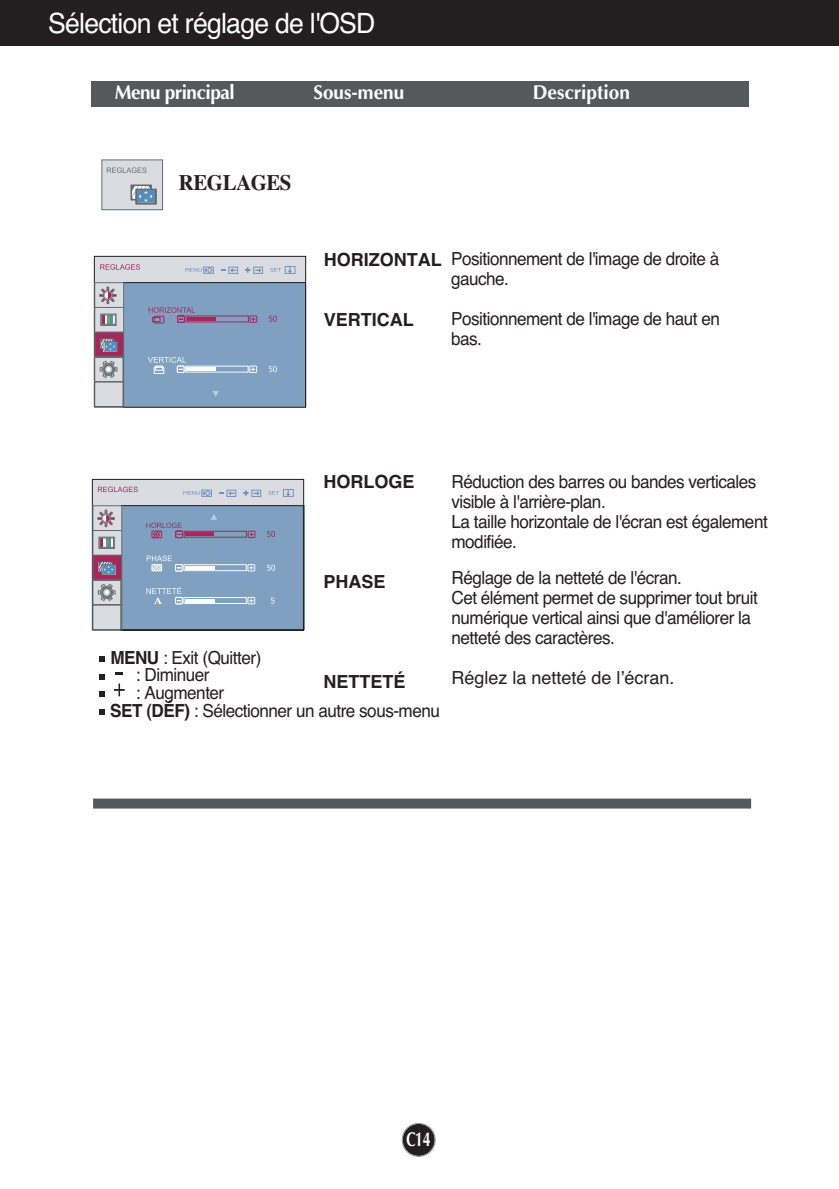
<style>
.page{position:relative;width:839px;height:1189px;background:#fff}
.page>*{position:absolute;margin:0;border:0;box-sizing:border-box;transform-origin:0 0}
.t1{font:28px "Helvetica";letter-spacing:-.03em;color:#fff;scale:.95 1}
.t2{font:700 22px "Times";letter-spacing:-.025em;color:#231f20;scale:.95 1}
.t3{font:700 20px "Optima";color:#fff;scale:.95 1}
.t4{font:700 20px "Optima";letter-spacing:-.025em;color:#fff;scale:.95 1}
.t5{font:700 20px "Optima";color:#fff;scale:.7 1}
.t6{font:18px/20px "Helvetica";letter-spacing:-.03em;color:#231f20;scale:.95 1}
.t7{font:700 18px "Helvetica";color:#231f20}
.t8{font:18px "Helvetica";color:#231f20}
.s1{font-weight:700}
</style>
<div class="page">
<div style="left:402px;top:1124px;width:32px;height:32px;background:#231f20;border-radius:50%"></div>
<div style="left:402px;top:1123px;width:34px;height:34px;border:1px solid #939598;border-radius:50%"></div>
<div style="left:0;top:0;width:839px;height:45px;background:#231f20"></div>
<div style="left:93px;top:798px;width:658px;height:10px;background:#57585a"></div>
<div style="left:91px;top:81px;width:658px;height:26px;background:#57585a"></div>
<svg style="left:91px;top:478px;width:214px;height:153px"></svg>
<div style="left:94px;top:257px;width:212px;height:150px;background:#dadce2"></div>
<div style="left:124px;top:283px;width:182px;height:124px;background:#7fa0c1"></div>
<div style="left:123px;top:282px;width:183px;height:126px;border:1px solid #231f20"></div>
<div style="left:94px;top:282px;width:30px;height:26px;border:1px solid #656c70"></div>
<div style="left:94px;top:307px;width:30px;height:25px;border:1px solid #656c70"></div>
<div style="left:101px;top:314px;width:16px;height:11px;border:1px solid #656c70"></div>
<div style="left:101px;top:314px;width:15px;height:11px;background:#fff"></div>
<div style="left:101px;top:314px;width:15px;height:11px;border:1px solid #656c70"></div>
<svg style="left:103px;top:317px;width:10px;height:5px"></svg>
<div style="left:101px;top:315px;width:15px;height:9px;border:1px solid #656c70"></div>
<svg style="left:99px;top:287px;width:17px;height:17px"></svg>
<svg style="left:94px;top:332px;width:30px;height:76px"></svg>
<svg style="left:270px;top:268px;width:11px;height:4px"></svg>
<div style="left:253px;top:267px;width:10px;height:7px;border:1px solid #7495b9"></div>
<svg style="left:288px;top:268px;width:4px;height:4px"></svg>
<div style="left:285px;top:266px;width:10px;height:8px;border:1px solid #7495b9"></div>
<div style="left:228px;top:267px;width:10px;height:7px;border:1px solid #7495b9"></div>
<svg style="left:221px;top:268px;width:15px;height:5px"></svg>
<svg style="left:245px;top:268px;width:16px;height:5px"></svg>
<svg style="left:185px;top:267px;width:28px;height:6px"></svg>
<svg style="left:269px;top:316px;width:8px;height:6px"></svg>
<svg style="left:269px;top:366px;width:8px;height:6px"></svg>
<svg style="left:212px;top:391px;width:7px;height:6px"></svg>
<svg style="left:148px;top:307px;width:109px;height:17px"></svg>
<svg style="left:148px;top:357px;width:109px;height:17px"></svg>
<svg style="left:100px;top:264px;width:40px;height:6px"></svg>
<div style="left:102px;top:160px;width:61px;height:50px;background:#dadce2"></div>
<div style="left:101px;top:159px;width:62px;height:51px;border:1px solid #656c70"></div>
<div style="left:130px;top:185px;width:22px;height:15px;border:2px solid #656c70"></div>
<svg style="left:132px;top:186px;width:18px;height:1px"></svg>
<div style="left:136px;top:189px;width:21px;height:15px;border:2px solid #656c70"></div>
<div style="left:135px;top:189px;width:21px;height:15px;border:2px solid #656c70"></div>
<div style="left:137px;top:191px;width:17px;height:11px;background:#568cbd"></div>
<svg style="left:132px;top:187px;width:20px;height:15px"></svg>
<svg style="left:107px;top:167px;width:39px;height:6px"></svg>
<svg style="left:99px;top:709px;width:5px;height:6px"></svg>
<svg style="left:99px;top:691px;width:5px;height:6px"></svg>
<svg style="left:99px;top:674px;width:5px;height:5px"></svg>
<svg style="left:99px;top:656px;width:5px;height:6px"></svg>
<svg style="left:115px;top:672px;width:8px;height:3px"></svg>
<svg style="left:114px;top:683px;width:11px;height:13px"></svg>
<h1 class="t1" style="left:48px;top:13px;width:346px">Sélection et réglage de l'OSD</h1>
<p class="t4" style="left:115px;top:84px;width:128px">Menu principal</p>
<p class="t3" style="left:313px;top:84px;width:97px">Sous-menu</p>
<p class="t3" style="left:532px;top:84px;width:104px">Description</p>
<p class="t2" style="left:179px;top:175px;width:120px">REGLAGES</p>
<p class="t7" style="left:324px;top:253px;width:119px">HORIZONTAL</p>
<p class="t7" style="left:324px;top:313px;width:91px">VERTICAL</p>
<p class="t6" style="left:451px;top:250px;width:284px">Positionnement de l'image de droite à gauche.</p>
<p class="t6" style="left:451px;top:310px;width:284px">Positionnement de l'image de haut en bas.</p>
<p class="t7" style="left:323px;top:475px;width:93px">HORLOGE</p>
<p class="t7" style="left:323px;top:575px;width:63px">PHASE</p>
<p class="t6" style="left:110px;top:649px;width:160px"><span class="s1">MENU</span> : Exit (Quitter)</p>
<p class="t6" style="left:136px;top:666px;width:79px">: Diminuer</p>
<p class="t6" style="left:136px;top:684px;width:94px">: Augmenter</p>
<p class="t6" style="left:110px;top:702px;width:348px"><span class="s1">SET (DÉF)</span> : Sélectionner un autre sous-menu</p>
<p class="t7" style="left:323px;top:675px;width:84px">NETTETÉ</p>
<p class="t6" style="left:451px;top:473px;width:334px">Réduction des barres ou bandes verticales visible à l'arrière-plan.<br>La taille horizontale de l'écran est également modifiée.</p>
<p class="t6" style="left:451px;top:569px;width:324px">Réglage de la netteté de l'écran.<br>Cet élément permet de supprimer tout bruit numérique vertical ainsi que d'améliorer la netteté des caractères.</p>
<p class="t8" style="left:451px;top:671px;width:225px">Réglez la netteté de l’écran.</p>
<p class="t5" style="left:406px;top:1131px;width:36px">C14</p>
</div>
